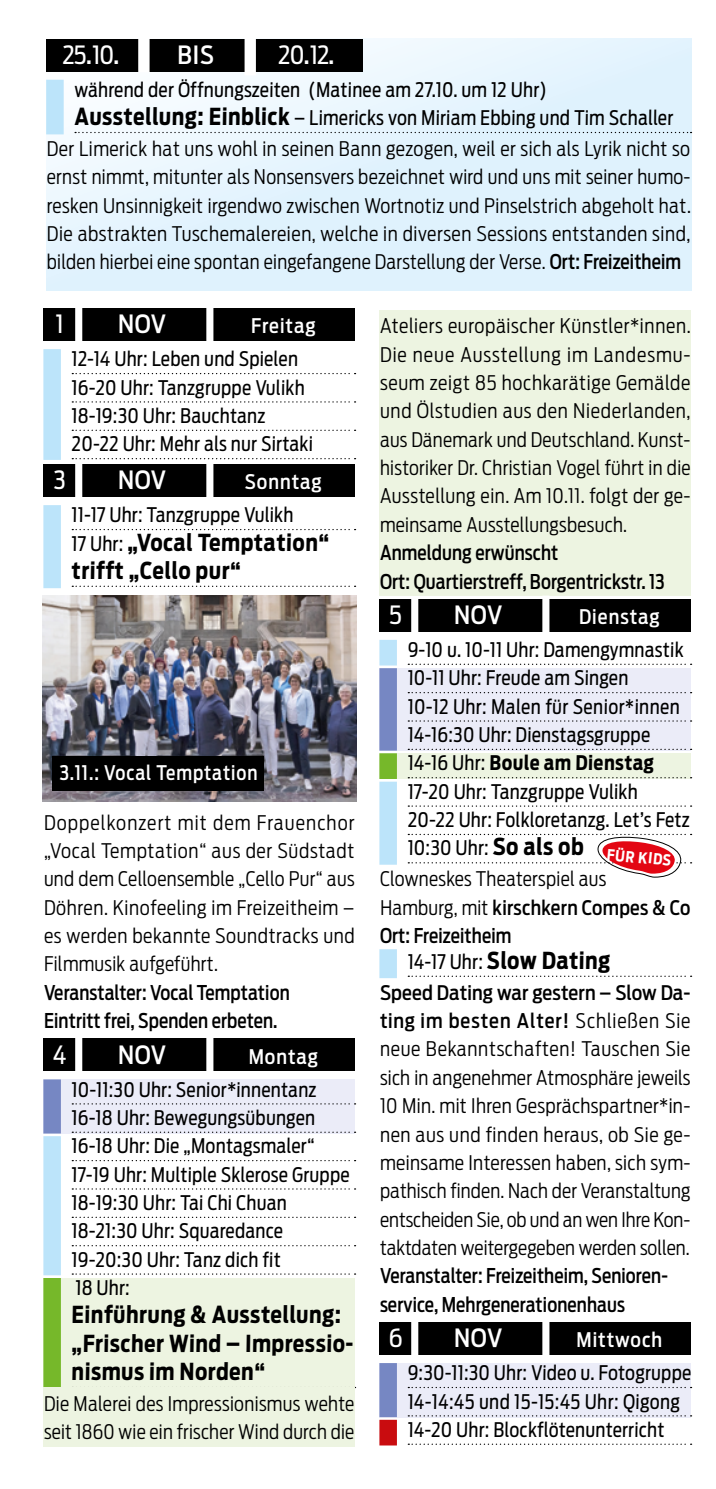
<style>
.page{position:relative;width:716px;height:1489px;background:#fff}
.page>*{position:absolute;margin:0;border:0;box-sizing:border-box;transform-origin:0 0}
.t1{font:500 25px "Antenna Cond";letter-spacing:.03em;color:#fff}
.t2{font:25px "Antenna Cond";letter-spacing:-.03em;color:#fff}
.t3{font:700 23.25px/28.2px "Antenna Cond";color:#000;scale:.95 1}
.t4{font:500 20.25px/28.2px "Antenna Cond";letter-spacing:.005em;color:#000;scale:.93 1}
.t5{font:300 20px/28.2px "Antenna Cond";letter-spacing:.015em;color:#000;text-align:justify}
.t6{font:20px/28.2px "Antenna Cond";color:#000;scale:.95 1}
.t7{font:500 20px "Antenna Cond";letter-spacing:.05em;color:#fff}
.t8{font:500 20px "Antenna Cond";letter-spacing:.05em;color:#fff;scale:.95 1}
.t9{font:700 15px "Antenna Cond";color:#fff;scale:.95 1}
.s1{font-weight:500}
.s2{font-weight:700;font-size:23.25px}
.s3{font-weight:500;font-size:20.25px}
.s4{font-weight:400;font-size:20px}
.s5{font-weight:700}
</style>
<div class="page">
<div style="left:379px;top:310px;width:312px;height:229px;background:#edf4e1"></div>
<div style="left:379px;top:537px;width:312px;height:30px;background:#edf4e1"></div>
<div style="left:379px;top:565px;width:312px;height:31px;background:#edf4e1"></div>
<div style="left:379px;top:599px;width:312px;height:32px;background:#000"></div>
<div style="left:411px;top:597px;width:7px;height:35px;background:#fff"></div>
<div style="left:542px;top:595px;width:7px;height:40px;background:#fff"></div>
<div style="left:379px;top:640px;width:18px;height:25px;background:#bce4fa"></div>
<svg style="left:408px;top:663px;width:283px;height:2px"></svg>
<div style="left:379px;top:668px;width:312px;height:82px;background:#ebecf8"></div>
<div style="left:379px;top:668px;width:18px;height:82px;background:#7687c3"></div>
<svg style="left:408px;top:692px;width:283px;height:1px"></svg>
<svg style="left:408px;top:720px;width:283px;height:1px"></svg>
<svg style="left:408px;top:748px;width:283px;height:2px"></svg>
<div style="left:379px;top:753px;width:312px;height:26px;background:#edf4e1"></div>
<div style="left:379px;top:753px;width:18px;height:26px;background:#76b82a"></div>
<svg style="left:408px;top:777px;width:283px;height:1px"></svg>
<div style="left:379px;top:781px;width:18px;height:83px;background:#bce4fa"></div>
<svg style="left:408px;top:805px;width:283px;height:1px"></svg>
<div style="left:379px;top:949px;width:18px;height:29px;background:#bce4fa"></div>
<svg style="left:408px;top:975px;width:283px;height:1px"></svg>
<div style="left:379px;top:1321px;width:312px;height:33px;background:#000"></div>
<div style="left:411px;top:1320px;width:7px;height:35px;background:#fff"></div>
<div style="left:542px;top:1318px;width:7px;height:40px;background:#fff"></div>
<div style="left:379px;top:1362px;width:312px;height:54px;background:#ebecf8"></div>
<div style="left:379px;top:1362px;width:18px;height:54px;background:#7687c3"></div>
<svg style="left:408px;top:1386px;width:283px;height:1px"></svg>
<svg style="left:408px;top:1415px;width:283px;height:1px"></svg>
<div style="left:379px;top:1419px;width:18px;height:26px;background:#c90c0f"></div>
<svg style="left:408px;top:1443px;width:283px;height:1px"></svg>
<svg style="left:408px;top:833px;width:283px;height:45px"></svg>
<div style="left:43px;top:308px;width:312px;height:33px;background:#000"></div>
<div style="left:75px;top:307px;width:7px;height:35px;background:#fff"></div>
<div style="left:206px;top:305px;width:7px;height:40px;background:#fff"></div>
<div style="left:43px;top:349px;width:18px;height:111px;background:#bce4fa"></div>
<svg style="left:72px;top:373px;width:283px;height:1px"></svg>
<svg style="left:72px;top:401px;width:283px;height:1px"></svg>
<svg style="left:72px;top:429px;width:283px;height:2px"></svg>
<svg style="left:72px;top:458px;width:283px;height:1px"></svg>
<div style="left:43px;top:464px;width:312px;height:32px;background:#000"></div>
<div style="left:75px;top:462px;width:7px;height:35px;background:#fff"></div>
<div style="left:206px;top:461px;width:7px;height:40px;background:#fff"></div>
<div style="left:43px;top:505px;width:18px;height:83px;background:#bce4fa"></div>
<svg style="left:72px;top:529px;width:283px;height:1px"></svg>
<svg style="left:72px;top:585px;width:283px;height:2px"></svg>
<div style="left:43px;top:1038px;width:312px;height:32px;background:#000"></div>
<div style="left:75px;top:1036px;width:7px;height:35px;background:#fff"></div>
<div style="left:206px;top:1035px;width:7px;height:40px;background:#fff"></div>
<div style="left:43px;top:1079px;width:312px;height:54px;background:#ebecf8"></div>
<div style="left:43px;top:1079px;width:18px;height:54px;background:#7687c3"></div>
<svg style="left:72px;top:1103px;width:283px;height:1px"></svg>
<svg style="left:72px;top:1131px;width:283px;height:1px"></svg>
<div style="left:43px;top:1136px;width:18px;height:139px;background:#bce4fa"></div>
<svg style="left:72px;top:1160px;width:283px;height:1px"></svg>
<svg style="left:72px;top:1188px;width:283px;height:1px"></svg>
<svg style="left:72px;top:1216px;width:283px;height:1px"></svg>
<svg style="left:72px;top:1245px;width:283px;height:1px"></svg>
<svg style="left:72px;top:1273px;width:283px;height:1px"></svg>
<div style="left:43px;top:1277px;width:312px;height:112px;background:#edf4e1"></div>
<div style="left:43px;top:1277px;width:18px;height:112px;background:#76b82a"></div>
<svg style="left:72px;top:1386px;width:283px;height:1px"></svg>
<div style="left:43px;top:1387px;width:312px;height:59px;background:#edf4e1"></div>
<img style="left:43px;top:595px;width:313px;height:206px">
<svg style="left:46px;top:39px;width:645px;height:252px;background:#e4f3fc"></svg>
<div style="left:46px;top:39px;width:316px;height:32px;background:#000"></div>
<div style="left:138px;top:37px;width:12px;height:35px;background:#fff"></div>
<div style="left:244px;top:35px;width:12px;height:40px;background:#fff"></div>
<div style="left:46px;top:80px;width:18px;height:54px;background:#bce4fa"></div>
<svg style="left:75px;top:132px;width:616px;height:1px"></svg>
<div style="left:52px;top:756px;width:212px;height:35px;background:#000"></div>
<p class="t2" style="left:62px;top:40px;width:58px">25<span class="s1">.</span>10<span class="s1">.</span></p>
<p class="t1" style="left:178px;top:40px;width:38px">BIS</p>
<p class="t2" style="left:278px;top:40px;width:58px">20<span class="s1">.</span>12<span class="s1">.</span></p>
<p class="t6" style="left:74px;top:75px;width:632px">während der Öffnungszeiten (Matinee am 27.10. um 12 Uhr)<br><span class="s2">Ausstellung: Einblick</span> – Limericks von Miriam Ebbing und Tim Schaller</p>
<p class="t5" style="left:47px;top:135px;width:645px">Der Limerick hat uns wohl in seinen Bann gezogen, weil er sich als Lyrik nicht so ernst nimmt, mitunter als Nonsensvers bezeichnet wird und uns mit seiner humo&shy;resken Unsinnigkeit irgendwo zwischen Wortnotiz und Pinselstrich abgeholt hat.<br>Die abstrakten Tuschemalereien, welche in diversen Sessions entstanden sind, bilden hierbei eine spontan eingefangene Darstellung der Verse. <span class="s3">Ort: Freizeitheim</span></p>
<p class="t2" style="left:56px;top:309px;width:9px">1</p>
<p class="t1" style="left:118px;top:309px;width:50px">NOV</p>
<p class="t7" style="left:251px;top:314px;width:66px">Freitag</p>
<p class="t6" style="left:72px;top:345px;width:256px">12-14 Uhr: Leben und Spielen<br>16-20 Uhr: Tanzgruppe Vulikh<br>18-19:30 Uhr: Bauchtanz<br>20-22 Uhr: Mehr als nur Sirtaki</p>
<p class="t2" style="left:53px;top:465px;width:14px">3</p>
<p class="t1" style="left:118px;top:465px;width:50px">NOV</p>
<p class="t7" style="left:245px;top:470px;width:78px">Sonntag</p>
<p class="t6" style="left:72px;top:501px;width:235px">11-17 Uhr: Tanzgruppe Vulikh</p>
<p class="t3" style="left:72px;top:528px;width:273px"><span class="s4">17 Uhr:</span> „Vocal Temptation“ trifft „Cello pur“</p>
<p class="t8" style="left:59px;top:760px;width:210px">3.11.: Vocal Temptation</p>
<p class="t5" style="left:44px;top:808px;width:312px">Doppelkonzert mit dem Frauenchor „Vocal Temptation“ aus der Südstadt und dem Celloensemble „Cello Pur“ aus Döhren. Kinofeeling im Freizeitheim – es werden bekannte Soundtracks und Filmmusik aufgeführt.</p>
<p class="t4" style="left:44px;top:978px;width:266px">Veranstalter: Vocal Temptation<br>Eintritt frei, Spenden erbeten.</p>
<p class="t2" style="left:53px;top:1039px;width:15px">4</p>
<p class="t1" style="left:118px;top:1039px;width:50px">NOV</p>
<p class="t7" style="left:249px;top:1044px;width:71px">Montag</p>
<p class="t6" style="left:72px;top:1075px;width:294px">10-11:30 Uhr: Senior*innentanz<br>16-18 Uhr: Bewegungsübungen<br>16-18 Uhr: Die „Montagsmaler“<br>17-19 Uhr: Multiple Sklerose Gruppe<br>18-19:30 Uhr: Tai Chi Chuan<br>18-21:30 Uhr: Squaredance<br>19-20:30 Uhr: Tanz dich fit<br>18 Uhr:</p>
<p class="t3" style="left:72px;top:1300px;width:298px">Einführung &amp; Ausstellung: „Frischer Wind – Impressio&shy;nismus im Norden“</p>
<p class="t5" style="left:44px;top:1389px;width:312px">Die Malerei des Impressionismus wehte seit 1860 wie ein frischer Wind durch die</p>
<p class="t5" style="left:380px;top:312px;width:312px">Ateliers europäischer Künstler*innen.<br>Die neue Ausstellung im Landesmu&shy;seum zeigt 85 hochkarätige Gemälde und Ölstudien aus den Niederlanden, aus Dänemark und Deutschland. Kunst&shy;historiker Dr. Christian Vogel führt in die Ausstellung ein. Am 10.11. folgt der ge&shy;meinsame Ausstellungsbesuch.</p>
<p class="t4" style="left:380px;top:538px;width:308px">Anmeldung erwünscht<br>Ort: Quartierstreff, Borgentrickstr. 13</p>
<p class="t2" style="left:389px;top:600px;width:14px">5</p>
<p class="t1" style="left:454px;top:600px;width:50px">NOV</p>
<p class="t7" style="left:579px;top:604px;width:82px">Dienstag</p>
<p class="t6" style="left:408px;top:635px;width:299px">9-10 u. 10-11 Uhr: Damengymnastik<br>10-11 Uhr: Freude am Singen<br>10-12 Uhr: Malen für Senior*innen<br>14-16:30 Uhr: Dienstagsgruppe<br>14-16 Uhr: <span class="s5">Boule am Dienstag<br></span>17-20 Uhr: Tanzgruppe Vulikh<br>20-22 Uhr: Folkloretanzg. Let’s Fetz<br>10:30 Uhr: <span class="s2">So als ob</span></p>
<p class="t9" style="left:608px;top:845px;width:69px;rotate:5deg">FÜR KIDS</p>
<p class="t5" style="left:380px;top:865px;width:312px">Clowneskes Theaterspiel aus<br>Hamburg, mit <span class="s1">kirschkern Compes &amp; Co</span></p>
<p class="t4" style="left:380px;top:921px;width:143px">Ort: Freizeitheim</p>
<p class="t3" style="left:408px;top:946px;width:215px"><span class="s4">14-17 Uhr:</span> Slow Dating</p>
<p class="t5" style="left:380px;top:978px;width:312px"><span class="s1">Speed Dating war gestern – Slow Da&shy;ting im besten Alter!</span> Schließen Sie neue Bekanntschaften! Tauschen Sie sich in angenehmer Atmosphäre jeweils 10 Min. mit Ihren Gesprächspartner*in&shy;nen aus und finden heraus, ob Sie ge&shy;meinsame Interessen haben, sich sym&shy;pathisch finden. Nach der Veranstaltung entscheiden Sie, ob und an wen Ihre Kon&shy;taktdaten weitergegeben werden sollen.</p>
<p class="t4" style="left:380px;top:1261px;width:311px">Veranstalter: Freizeitheim, Senioren&shy;service, Mehrgenerationenhaus</p>
<p class="t2" style="left:389px;top:1322px;width:15px">6</p>
<p class="t1" style="left:454px;top:1322px;width:50px">NOV</p>
<p class="t7" style="left:576px;top:1327px;width:87px">Mittwoch</p>
<p class="t6" style="left:408px;top:1358px;width:300px">9:30-11:30 Uhr: Video u. Fotogruppe<br>14-14:45 und 15-15:45 Uhr: Qigong<br>14-20 Uhr: Blockflötenunterricht</p>
</div>
